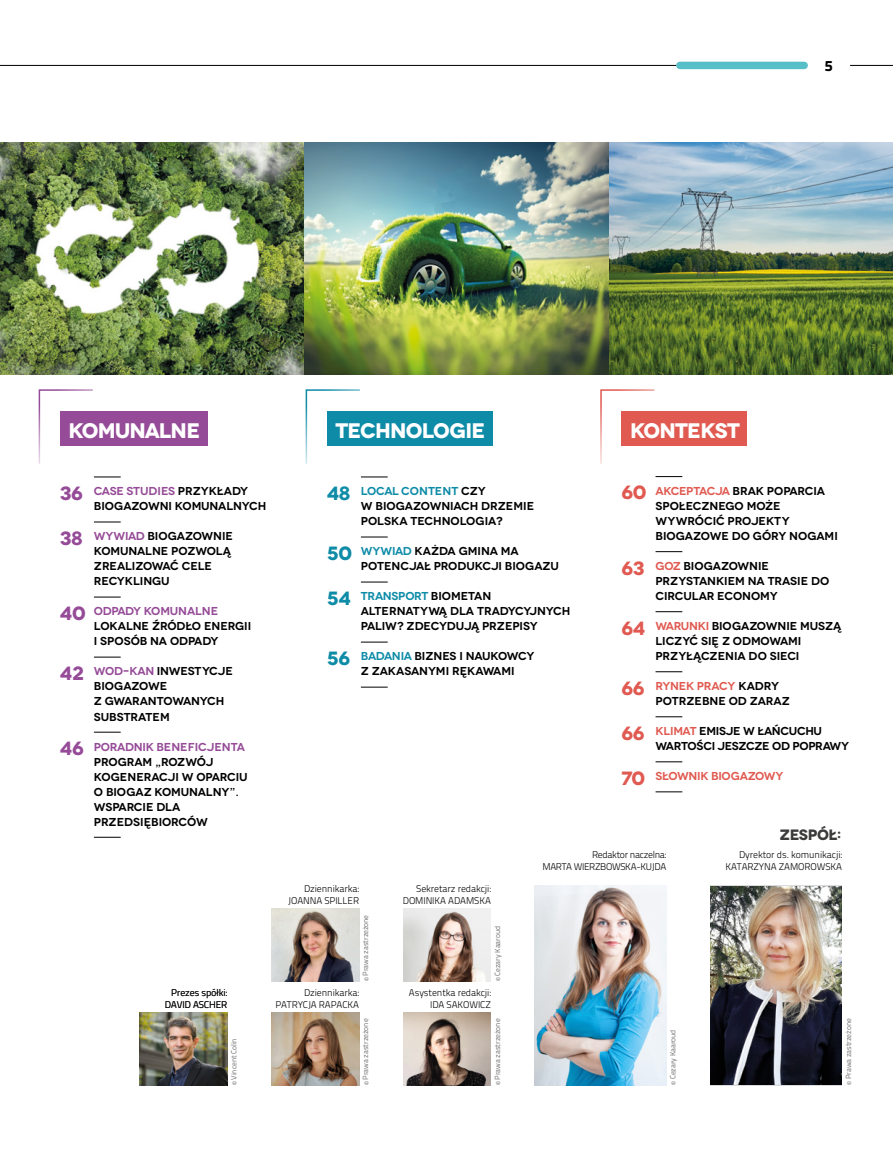
<style>
.page{position:relative;width:893px;height:1149px;background:#fff}
.page>*{position:absolute;margin:0;border:0;box-sizing:border-box;transform-origin:0 0}
.t1{font:700 21px "Novecentowide";letter-spacing:-.04em;color:#fff}
.t2{font:700 15px "Novecentowide";letter-spacing:-.025em;color:#3c3c3b}
.t3{font:800 15px "Titillium Text 22 L";color:#000}
.t4{font:600 11.55px/15px "Novecentowide";letter-spacing:-.01em;color:#000}
.t5{font:600 11.55px/15px "Novecentowide";letter-spacing:-.03em;color:#000}
.t6{font:600 11.55px "Novecentowide";letter-spacing:-.02em;color:#e05a51}
.t7{font:300 9.75px/12px "Titillium Text 22 L";letter-spacing:-.01em;color:#000;text-align:right}
.t8{font:300 9.75px/12px "Titillium Text 22 L";letter-spacing:-.035em;color:#000;text-align:right}
.t9{font:7.5px "Titillium Text 22 L";letter-spacing:-.01em;color:#706f6f}
.s1{font-weight:700;font-size:19.2px;color:#954b97}
.s2{color:#954b97}
.s3{font-weight:700;font-size:19.2px;color:#0d8ba7}
.s4{color:#0d8ba7}
.s5{font-weight:700;font-size:19.2px;color:#e05a51}
.s6{color:#e05a51}
.s7{font-weight:700;font-size:19.2px}
</style>
<div class="page">
<div style="left:621px;top:411px;width:126px;height:34px;background:#e05a51"></div>
<div style="left:327px;top:411px;width:166px;height:34px;background:#0d8ba7"></div>
<div style="left:60px;top:411px;width:147px;height:34px;background:#954b97"></div>
<div style="left:680px;top:62px;width:124px;height:7px;background:#57bfc7"></div>
<hr style="left:0;top:65px;width:676px;height:1px;background:#000">
<hr style="left:850px;top:65px;width:43px;height:1px;background:#000">
<img style="left:0;top:142px;width:305px;height:232px">
<img style="left:305px;top:142px;width:304px;height:232px">
<img style="left:609px;top:142px;width:284px;height:232px">
<svg style="left:38px;top:389px;width:56px;height:75px"></svg>
<svg style="left:305px;top:389px;width:56px;height:75px"></svg>
<svg style="left:600px;top:389px;width:56px;height:75px"></svg>
<img style="left:403px;top:1012px;width:88px;height:72px">
<img style="left:403px;top:908px;width:88px;height:73px">
<img style="left:271px;top:908px;width:88px;height:73px">
<img style="left:271px;top:1012px;width:88px;height:72px">
<img style="left:140px;top:1012px;width:87px;height:72px">
<img style="left:534px;top:885px;width:132px;height:199px">
<img style="left:710px;top:886px;width:132px;height:198px">
<svg style="left:361px;top:476px;width:27px;height:1px"></svg>
<svg style="left:361px;top:536px;width:27px;height:1px"></svg>
<svg style="left:361px;top:581px;width:27px;height:1px"></svg>
<svg style="left:361px;top:641px;width:27px;height:1px"></svg>
<svg style="left:361px;top:686px;width:27px;height:1px"></svg>
<svg style="left:655px;top:476px;width:27px;height:1px"></svg>
<svg style="left:655px;top:551px;width:27px;height:1px"></svg>
<svg style="left:655px;top:611px;width:27px;height:1px"></svg>
<svg style="left:655px;top:671px;width:27px;height:1px"></svg>
<svg style="left:655px;top:716px;width:27px;height:1px"></svg>
<svg style="left:655px;top:761px;width:27px;height:1px"></svg>
<svg style="left:655px;top:791px;width:27px;height:1px"></svg>
<svg style="left:94px;top:476px;width:27px;height:1px"></svg>
<svg style="left:94px;top:521px;width:27px;height:1px"></svg>
<svg style="left:94px;top:596px;width:27px;height:1px"></svg>
<svg style="left:94px;top:656px;width:27px;height:1px"></svg>
<svg style="left:94px;top:731px;width:27px;height:1px"></svg>
<svg style="left:94px;top:836px;width:27px;height:1px"></svg>
<p class="t3" style="left:825px;top:54px;width:9px">5</p>
<h1 class="t1" style="left:68px;top:417px;width:133px">KOMUNALNE</h1>
<h1 class="t1" style="left:335px;top:417px;width:152px">TECHNOLOGIE</h1>
<h1 class="t1" style="left:630px;top:417px;width:111px">KONTEKST</h1>
<p class="t4" style="left:94px;top:483px;width:174px;text-indent:-34px"><span class="s1">36</span> <span class="s2">CASE STUDIES</span> PRZYKŁADY<br>BIOGAZOWNI KOMUNALNYCH</p>
<p class="t4" style="left:94px;top:528px;width:141px;text-indent:-34px"><span class="s1">38</span> <span class="s2">WYWIAD</span> BIOGAZOWNIE<br>KOMUNALNE POZWOLĄ<br>ZREALIZOWAĆ CELE<br>RECYKLINGU</p>
<p class="t4" style="left:94px;top:603px;width:159px;text-indent:-34px"><span class="s1">40</span> <span class="s2">ODPADY KOMUNALNE<br></span>LOKALNE ŹRÓDŁO ENERGII<br>I SPOSÓB NA ODPADY</p>
<p class="t4" style="left:94px;top:663px;width:141px;text-indent:-34px"><span class="s1">42</span> <span class="s2">WOD–KAN</span> INWESTYCJE<br>BIOGAZOWE<br>Z GWARANTOWANYCH<br>SUBSTRATEM</p>
<p class="t4" style="left:94px;top:738px;width:155px;text-indent:-34px"><span class="s1">46</span> <span class="s2">PORADNIK BENEFICJENTA<br></span>PROGRAM „ROZWÓJ<br>KOGENERACJI W OPARCIU<br>O BIOGAZ KOMUNALNY”.<br>WSPARCIE DLA<br>PRZEDSIĘBIORCÓW</p>
<p class="t7" style="left:165px;top:986px;width:64px">Prezes spółki:<br>DAVID ASCHER</p>
<p class="t9" style="left:228px;top:1084px;width:48px;rotate:-90deg">© Vincent Colin</p>
<p class="t4" style="left:361px;top:483px;width:175px;text-indent:-34px"><span class="s3">48</span> <span class="s4">LOCAL CONTENT</span> CZY<br>W BIOGAZOWNIACH DRZEMIE<br>POLSKA TECHNOLOGIA?</p>
<p class="t4" style="left:361px;top:543px;width:200px;text-indent:-34px"><span class="s3">50</span> <span class="s4">WYWIAD</span> KAŻDA GMINA MA<br>POTENCJAŁ PRODUKCJI BIOGAZU</p>
<p class="t4" style="left:361px;top:588px;width:211px;text-indent:-34px"><span class="s3">54</span> <span class="s4">TRANSPORT</span> BIOMETAN<br>ALTERNATYWĄ DLA TRADYCYJNYCH<br>PALIW? ZDECYDUJĄ PRZEPISY</p>
<p class="t4" style="left:361px;top:648px;width:175px;text-indent:-34px"><span class="s3">56</span> <span class="s4">BADANIA</span> BIZNES I NAUKOWCY<br>Z ZAKASANYMI RĘKAWAMI</p>
<p class="t4" style="left:655px;top:483px;width:184px;text-indent:-34px"><span class="s5">60</span> <span class="s6">AKCEPTACJA</span> BRAK POPARCIA<br>SPOŁECZNEGO MOŻE<br>WYWRÓCIĆ PROJEKTY<br>BIOGAZOWE DO GÓRY NOGAMI</p>
<p class="t4" style="left:655px;top:558px;width:175px;text-indent:-34px"><span class="s5">63</span> <span class="s6">GOZ</span> BIOGAZOWNIE<br>PRZYSTANKIEM NA TRASIE DO<br>CIRCULAR ECONOMY</p>
<p class="t4" style="left:655px;top:618px;width:187px;text-indent:-34px"><span class="s5">64</span> <span class="s6">WARUNKI</span> BIOGAZOWNIE MUSZĄ<br>LICZYĆ SIĘ Z ODMOWAMI<br>PRZYŁĄCZENIA DO SIECI</p>
<p class="t4" style="left:655px;top:678px;width:136px;text-indent:-34px"><span class="s5">66</span> <span class="s6">RYNEK PRACY</span> KADRY<br>POTRZEBNE OD ZARAZ</p>
<p class="t5" style="left:655px;top:723px;width:195px;text-indent:-34px"><span class="s5">66</span> <span class="s6">KLIMAT</span> EMISJE W ŁAŃCUCHU<br>WARTOŚCI JESZCZE OD POPRAWY</p>
<p class="t6" style="left:621px;top:768px;width:163px"><span class="s7">70</span> SŁOWNIK BIOGAZOWY</p>
<p class="t7" style="left:288px;top:882px;width:72px">Dziennikarka:<br>JOANNA SPILLER</p>
<p class="t7" style="left:403px;top:882px;width:90px">Sekretarz redakcji:<br>DOMINIKA ADAMSKA</p>
<p class="t9" style="left:360px;top:981px;width:68px;rotate:-90deg">© Prawa zastrzeżone</p>
<p class="t9" style="left:360px;top:1084px;width:68px;rotate:-90deg">© Prawa zastrzeżone</p>
<p class="t9" style="left:492px;top:1084px;width:68px;rotate:-90deg">© Prawa zastrzeżone</p>
<p class="t9" style="left:492px;top:981px;width:57px;rotate:-90deg">© Cezary Kaaroud</p>
<p class="t7" style="left:275px;top:986px;width:85px">Dziennikarka:<br>PATRYCJA RAPACKA</p>
<p class="t7" style="left:409px;top:986px;width:83px">Asystentka redakcji:<br>IDA SAKOWICZ</p>
<p class="t8" style="left:542px;top:848px;width:125px">Redaktor naczelna:<br>MARTA WIERZBOWSKA-KUJDA</p>
<p class="t9" style="left:667px;top:1084px;width:57px;rotate:-90deg">© Cezary Kaaroud</p>
<p class="t2" style="left:779px;top:825px;width:63px">ZESPÓŁ:</p>
<p class="t7" style="left:725px;top:848px;width:118px">Dyrektor ds. komunikacji:<br>KATARZYNA ZAMOROWSKA</p>
<p class="t9" style="left:843px;top:1084px;width:68px;rotate:-90deg">© Prawa zastrzeżone</p>
</div>
